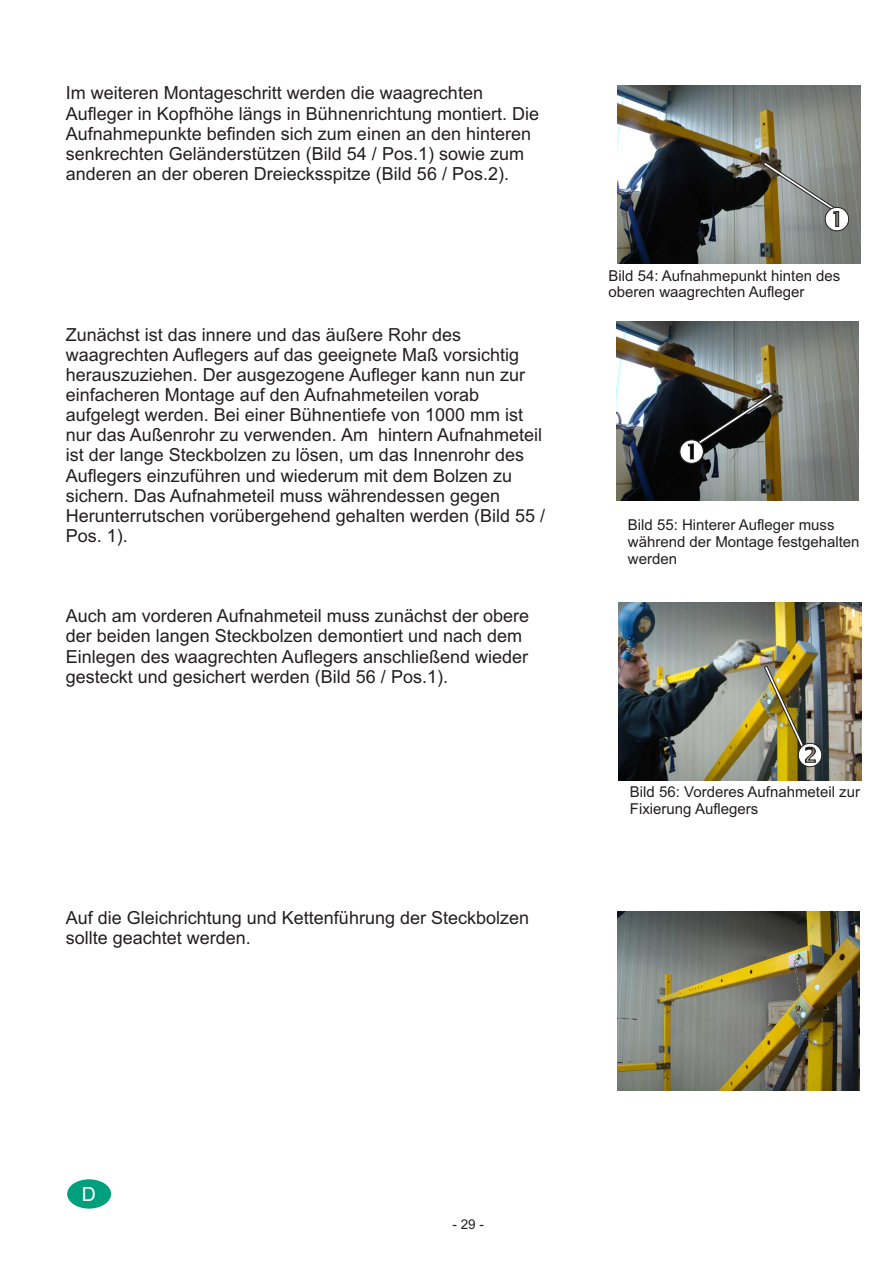
<style>
.page{position:relative;width:893px;height:1263px;background:#fff}
.page>*{position:absolute;margin:0;border:0;box-sizing:border-box;transform-origin:0 0}
.t1{font:19.5px "Arial";color:#fff}
.t2{font:18px/20.1px "Arial";color:#231f20}
.t3{font:15px/16.8px "Arial";color:#231f20}
.t4{font:13.5px "Arial";color:#231f20}
</style>
<div class="page">
<img style="left:616px;top:322px;width:243px;height:178px">
<img style="left:618px;top:85px;width:242px;height:179px">
<img style="left:619px;top:602px;width:242px;height:179px">
<img style="left:764px;top:666px;width:58px;height:101px">
<svg style="left:763px;top:162px;width:86px;height:69px"></svg>
<svg style="left:680px;top:394px;width:93px;height:70px"></svg>
<div style="left:67px;top:1179px;width:44px;height:29px;background:#009f7d;border-radius:50%"></div>
<img style="left:617px;top:911px;width:242px;height:179px">
<p class="t2" style="left:66px;top:85px;width:475px">Im weiteren Montageschritt werden die waagrechten Aufleger in Kopfhöhe längs in Bühnenrichtung montiert. Die Aufnahmepunkte befinden sich zum einen an den hinteren senkrechten Geländerstützen (Bild 54 / Pos.1) sowie zum anderen an der oberen Dreiecksspitze (Bild 56 / Pos.2).</p>
<p class="t2" style="left:66px;top:326px;width:481px">Zunächst ist das innere und das äußere Rohr des waagrechten Auflegers auf das geeignete Maß vorsichtig herauszuziehen. Der ausgezogene Aufleger kann nun zur einfacheren Montage auf den Aufnahmeteilen vorab aufgelegt werden. Bei einer Bühnentiefe von 1000 mm ist nur das Außenrohr zu verwenden. Am hintern Aufnahmeteil ist der lange Steckbolzen zu lösen, um das Innenrohr des Auflegers einzuführen und wiederum mit dem Bolzen zu sichern. Das Aufnahmeteil muss währendessen gegen Herunterrutschen vorübergehend gehalten werden (Bild 55 / Pos. 1).</p>
<p class="t2" style="left:66px;top:608px;width:465px">Auch am vorderen Aufnahmeteil muss zunächst der obere der beiden langen Steckbolzen demontiert und nach dem Einlegen des waagrechten Auflegers anschließend wieder gesteckt und gesichert werden (Bild 56 / Pos.1).</p>
<p class="t2" style="left:66px;top:909px;width:465px">Auf die Gleichrichtung und Kettenführung der Steckbolzen sollte geachtet werden.</p>
<p class="t3" style="left:609px;top:268px;width:233px">Bild 54: Aufnahmepunkt hinten des oberen waagrechten Aufleger</p>
<p class="t3" style="left:628px;top:518px;width:233px">Bild 55: Hinterer Aufleger muss während der Montage festgehalten werden</p>
<p class="t3" style="left:630px;top:785px;width:232px">Bild 56: Vorderes Aufnahmeteil zur<br>Fixierung Auflegers</p>
<p class="t1" style="left:82px;top:1187px;width:16px">D</p>
<p class="t4" style="left:452px;top:1219px;width:33px">- 29 -</p>
</div>
